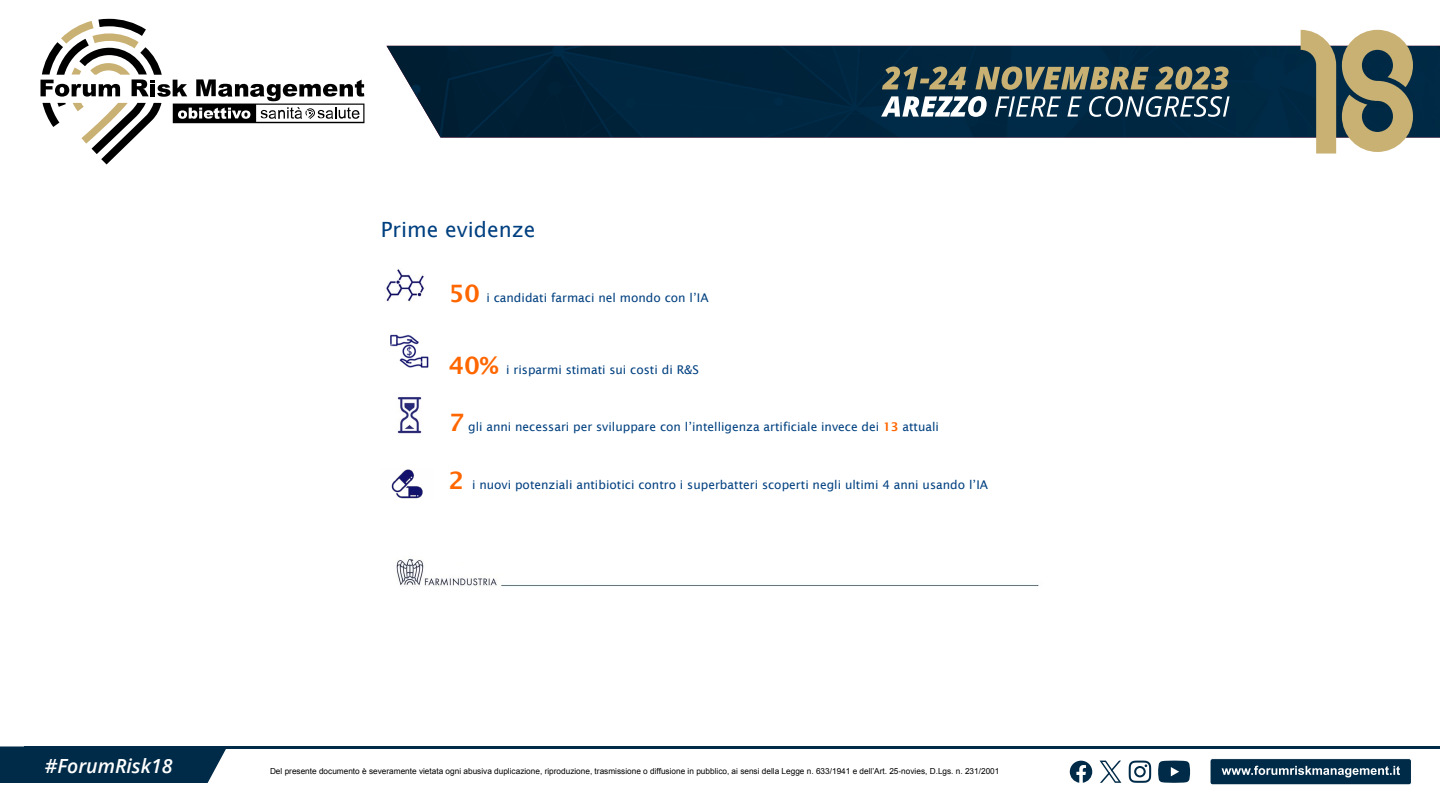
<style>
.page{position:relative;width:1440px;height:810px;background:#fff}
.page>*{position:absolute;margin:0;border:0;box-sizing:border-box;transform-origin:0 0}
.t1{font:21px "Lucida Sans";color:#004080}
.t2{font:italic 600 19.5px "Open Sans";color:#fff}
.t3{font:12px "Lucida Sans";color:#004080}
.t4{font:8.25px "Arial";color:#000}
.s1{font-weight:600;font-size:24px;color:#f60}
.s2{font-weight:600;color:#f60}
</style>
<div class="page">
<div style="left:0;top:746px;width:226px;height:37px;background:#002b48"></div>
<div style="left:1210px;top:759px;width:201px;height:26px;background:#002b48;border-radius:3px"></div>
<div style="left:1210px;top:758px;width:202px;height:27px;border:1px solid #fff;border-radius:3px"></div>
<svg style="left:1222px;top:766px;width:178px;height:11px"></svg>
<hr style="left:24px;top:746px;width:1416px;height:3px;background:#002b48">
<img style="left:386px;top:46px;width:1054px;height:92px">
<svg style="left:1342px;top:30px;width:71px;height:122px;background:#9a9575"></svg>
<svg style="left:1301px;top:30px;width:35px;height:124px;background:#929074"></svg>
<svg style="left:40px;top:19px;width:324px;height:145px"></svg>
<svg style="left:881px;top:96px;width:349px;height:21px"></svg>
<svg style="left:882px;top:66px;width:347px;height:24px;background:#656c5b"></svg>
<svg style="left:1129px;top:761px;width:22px;height:22px"></svg>
<svg style="left:1158px;top:761px;width:32px;height:22px"></svg>
<svg style="left:1070px;top:761px;width:22px;height:22px"></svg>
<svg style="left:1100px;top:761px;width:21px;height:22px"></svg>
<img style="left:396px;top:559px;width:643px;height:28px">
<img style="left:391px;top:469px;width:32px;height:30px">
<img style="left:386px;top:269px;width:40px;height:33px">
<img style="left:397px;top:397px;width:25px;height:37px">
<img style="left:390px;top:334px;width:39px;height:34px">
<h1 class="t1" style="left:381px;top:217px;width:156px">Prime evidenze</h1>
<p class="t3" style="left:449px;top:290px;width:261px"><span class="s1">50</span> i candidati farmaci nel mondo con l’IA</p>
<p class="t3" style="left:449px;top:362px;width:252px"><span class="s1">40%</span> i risparmi stimati sui costi di R&amp;S</p>
<p class="t3" style="left:449px;top:420px;width:492px"><span class="s1">7</span> gli anni necessari per sviluppare con l’intelligenza artificiale invece dei <span class="s2">13</span> attuali</p>
<p class="t3" style="left:449px;top:478px;width:541px"><span class="s1">2</span> i nuovi potenziali antibiotici contro i superbatteri scoperti negli ultimi 4 anni usando l’IA</p>
<h2 class="t2" style="left:45px;top:752px;width:129px">#ForumRisk18</h2>
<p class="t4" style="left:270px;top:766px;width:731px">Del presente documento è severamente vietata ogni abusiva duplicazione, riproduzione, trasmissione o diffusione in pubblico, ai sensi della Legge n. 633/1941 e dell’Art. 25-novies, D.Lgs. n. 231/2001</p>
</div>
